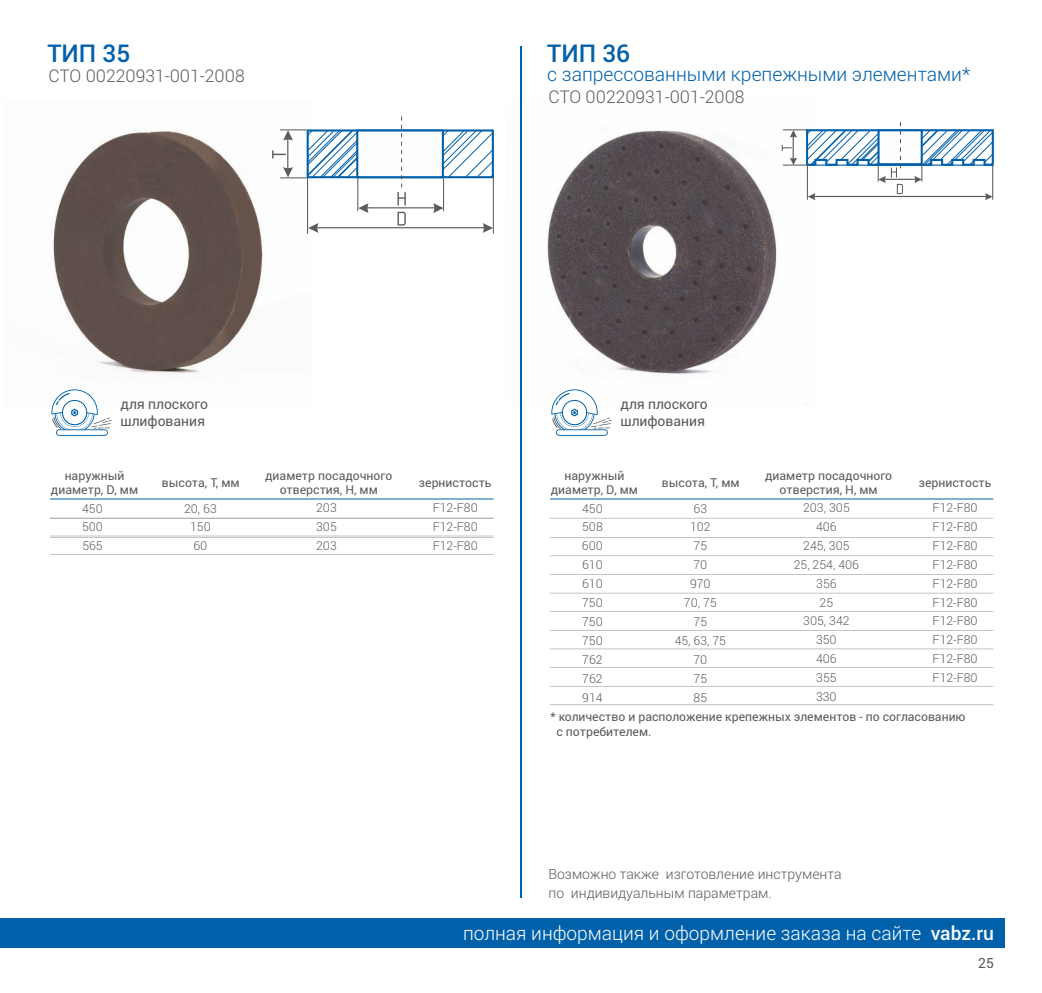
<style>
.page{position:relative;width:1042px;height:993px;background:#fff}
.page>*{position:absolute;margin:0;border:0;box-sizing:border-box;transform-origin:0 0}
.t1{font:500 24.5px "Roboto";color:#0060aa}
.t2{font:300 19.25px "Roboto";color:#0060aa}
.t3{font:300 19.07px "Roboto";color:#fefefe}
.t4{font:300 17.5px "Roboto";color:#5b5b5b}
.t5{font:300 14px/18.6px "Roboto";color:#5b5b5b}
.t6{font:14px/16.6px "Roboto";color:#5b5b5b}
.t7{font:300 12.25px/18.9px "Roboto";color:#5b5b5b;text-align:justify}
.t8{font:12.25px/14.5px "Roboto";color:#5b5b5b;text-align:center}
.s1{font-weight:500}
</style>
<div class="page">
<img style="left:547px;top:129px;width:235px;height:247px">
<img style="left:53px;top:130px;width:210px;height:244px">
<hr style="left:520px;top:46px;width:2px;height:851px;background:#0060aa">
<svg style="left:50px;top:498px;width:443px;height:1px"></svg>
<svg style="left:51px;top:389px;width:61px;height:46px"></svg>
<svg style="left:550px;top:498px;width:443px;height:1px"></svg>
<svg style="left:550px;top:517px;width:443px;height:1px"></svg>
<svg style="left:550px;top:537px;width:443px;height:1px"></svg>
<svg style="left:551px;top:389px;width:61px;height:46px"></svg>
<svg style="left:782px;top:122px;width:212px;height:78px"></svg>
<hr style="left:807px;top:164px;width:186px;height:2px;background:#0060aa">
<svg style="left:550px;top:555px;width:443px;height:1px"></svg>
<svg style="left:550px;top:574px;width:443px;height:1px"></svg>
<svg style="left:550px;top:592px;width:443px;height:1px"></svg>
<svg style="left:550px;top:611px;width:443px;height:1px"></svg>
<svg style="left:550px;top:630px;width:443px;height:1px"></svg>
<svg style="left:550px;top:648px;width:443px;height:1px"></svg>
<svg style="left:550px;top:667px;width:443px;height:1px"></svg>
<hr style="left:493px;top:177px;width:1px;height:57px;background:#5b5b5b">
<hr style="left:307px;top:178px;width:1px;height:56px;background:#5b5b5b">
<svg style="left:272px;top:116px;width:222px;height:117px"></svg>
<svg style="left:50px;top:554px;width:443px;height:1px"></svg>
<svg style="left:50px;top:517px;width:443px;height:1px"></svg>
<svg style="left:50px;top:535px;width:443px;height:3px"></svg>
<svg style="left:550px;top:704px;width:443px;height:1px"></svg>
<div style="left:0;top:917px;width:1005px;height:30px;background:#0060aa"></div>
<h1 class="t1" style="left:47px;top:37px;width:84px">ТИП 35</h1>
<h3 class="t4" style="left:49px;top:64px;width:198px">СТО 00220931-001-2008</h3>
<h1 class="t1" style="left:547px;top:37px;width:84px">ТИП 36</h1>
<h2 class="t2" style="left:547px;top:61px;width:424px">с запрессованными крепежными элементами*</h2>
<h3 class="t4" style="left:548px;top:85px;width:198px">СТО 00220931-001-2008</h3>
<p class="t6" style="left:121px;top:395px;width:89px">для плоского шлифования</p>
<p class="t6" style="left:620px;top:395px;width:89px">для плоского шлифования</p>
<p class="t8" style="left:51px;top:467px;width:89px">наружный диаметр, D, мм</p>
<p class="t8" style="left:162px;top:475px;width:79px">высота, T, мм</p>
<p class="t8" style="left:265px;top:467px;width:129px">диаметр посадочного отверстия, H, мм</p>
<p class="t7" style="left:316px;top:497px;width:22px">203<br>305<br>203</p>
<p class="t7" style="left:82px;top:498px;width:23px">450<br>500<br>565</p>
<p class="t7" style="left:184px;top:498px;width:34px;text-align:center">20, 63<br>150<br>60</p>
<p class="t8" style="left:419px;top:475px;width:74px">зернистость</p>
<p class="t7" style="left:433px;top:497px;width:47px">F12-F80<br>F12-F80<br>F12-F80</p>
<p class="t8" style="left:551px;top:467px;width:89px">наружный диаметр, D, мм</p>
<p class="t8" style="left:662px;top:475px;width:79px">высота, T, мм</p>
<p class="t8" style="left:765px;top:467px;width:129px">диаметр посадочного отверстия, H, мм</p>
<p class="t7" style="left:794px;top:497px;width:67px;text-align:center">203, 305<br>406<br>245, 305<br>25, 254, 406<br>356<br>25<br>305, 342<br>350<br>406<br>355<br>330</p>
<p class="t7" style="left:582px;top:498px;width:23px">450<br>508<br>600<br>610<br>610<br>750<br>750<br>750<br>762<br>762<br>914</p>
<p class="t7" style="left:675px;top:498px;width:53px;text-align:center">63<br>102<br>75<br>70<br>970<br>70, 75<br>75<br>45, 63, 75<br>70<br>75<br>85</p>
<p class="t8" style="left:919px;top:475px;width:74px">зернистость</p>
<p class="t7" style="left:932px;top:497px;width:47px">F12-F80<br>F12-F80<br>F12-F80<br>F12-F80<br>F12-F80<br>F12-F80<br>F12-F80<br>F12-F80<br>F12-F80<br>F12-F80</p>
<p class="t8" style="left:556px;top:709px;width:411px;text-align:left;text-indent:-6px">* количество и расположение крепежных элементов - по согласованию с потребителем.</p>
<p class="t5" style="left:548px;top:864px;width:295px">Возможно также изготовление инструмента по индивидуальным параметрам.</p>
<h3 class="t3" style="left:463px;top:919px;width:532px">полная информация и оформление заказа на сайте <span class="s1">vabz.ru</span></h3>
<p class="t6" style="left:978px;top:953px;width:17px">25</p>
</div>
